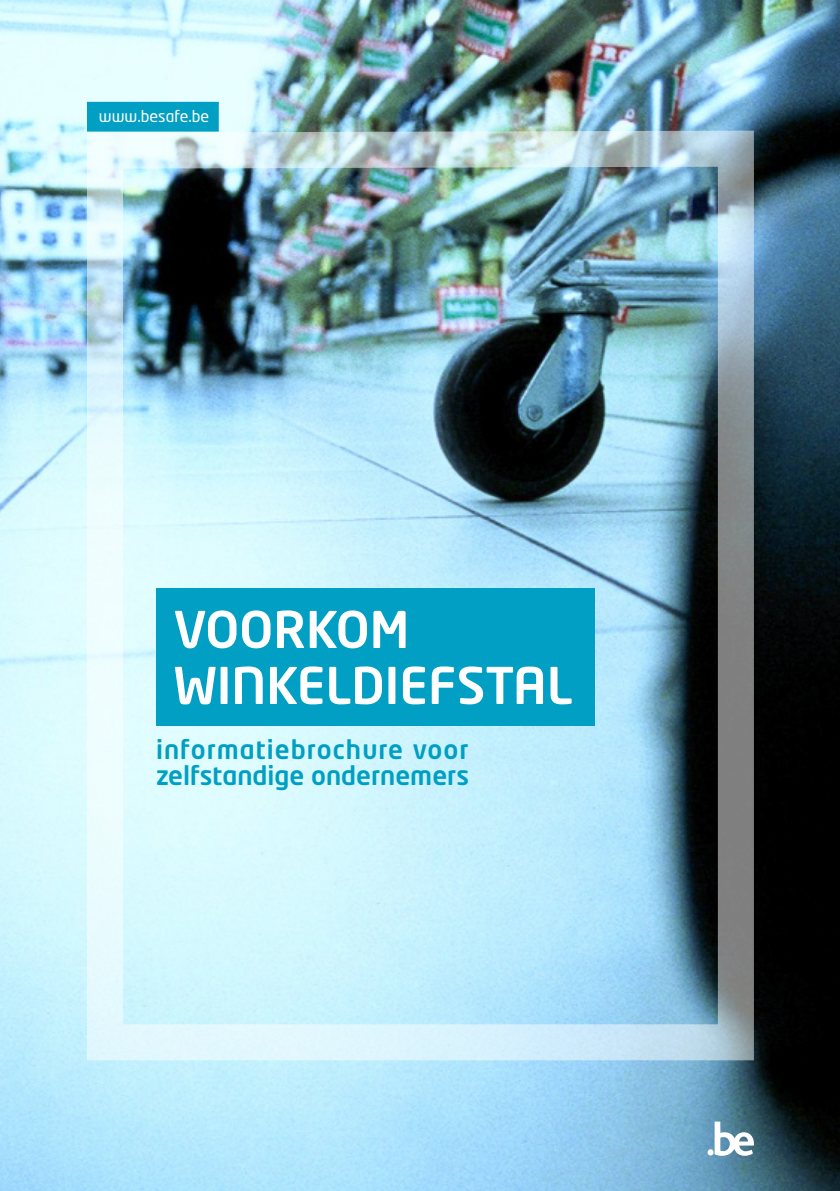
<style>
.page{position:relative;width:840px;height:1191px;background:#fff}
.page>*{position:absolute;margin:0;border:0;box-sizing:border-box;transform-origin:0 0}
.t1{font:500 50px/56px "Neo Tech";color:#fff}
.t2{font:500 26px/26px "Neo Tech";color:#009fc3}
.t3{font:16px "Neo Tech";color:#fff}
</style>
<div class="page">
<img style="left:0;top:0;width:839px;height:1191px">
<div style="left:87px;top:102px;width:132px;height:30px;background:#009fc3"></div>
<svg style="left:707px;top:1121px;width:46px;height:34px"></svg>
<img style="left:85px;top:129px;width:670px;height:933px">
<div style="left:156px;top:588px;width:438px;height:138px;background:#009fc3"></div>
<p class="t3" style="left:99px;top:106px;width:112px">www.besafe.be</p>
<h1 class="t1" style="left:173px;top:600px;width:400px">VOORKOM<br>WINKELDIEFSTAL</h1>
<p class="t2" style="left:156px;top:735px;width:314px">informatiebrochure voor zelfstandige ondernemers</p>
</div>
